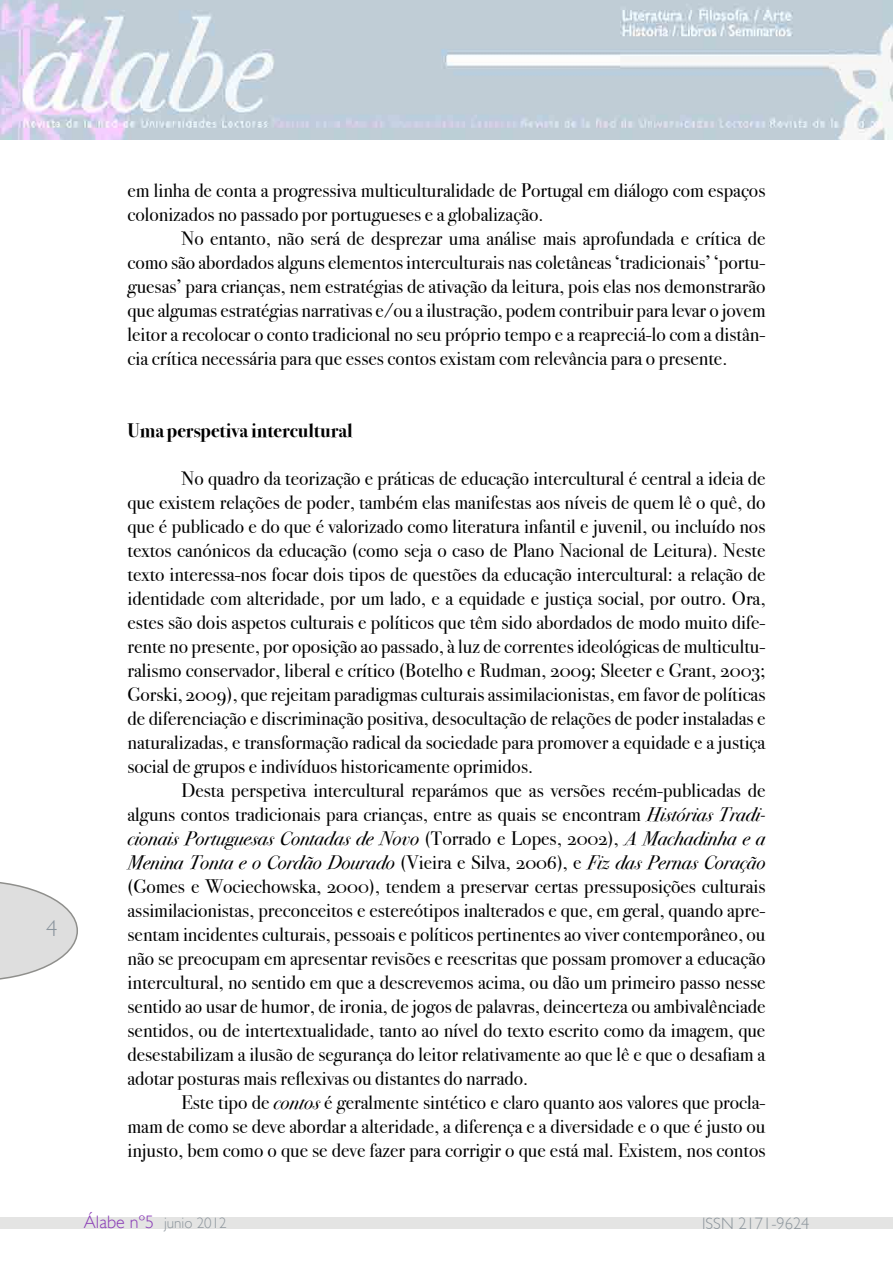
<style>
.page{position:relative;width:893px;height:1263px;background:#fff}
.page>*{position:absolute;margin:0;border:0;box-sizing:border-box;transform-origin:0 0}
.t1{font:300 22.5px "Gill Sans";color:#8a949d}
.t2{font:19.5px/24px "Bodoni Svty Two OSITCTT Book";color:#000;text-align:justify}
.t3{font:19.5px/24px "Bodoni Svty Two OSITCTT Book It";color:#000}
.t4{font:19.5px "Bodoni Svty Two OSITCTT Bold";color:#000}
.t5{font:300 16.5px "Gill Sans";color:#8c959c}
.t6{font:300 15px "Gill Sans";color:#8c959c}
.s1{font-family:"Bodoni Svty Two OSITCTT Book It"}
.s2{font-family:"Bodoni Svty Two OSITCTT Book"}
.s3{font-size:18px;color:#893ab6}
</style>
<div class="page">
<svg style="left:0;top:882px;width:78px;height:98px"></svg>
<div style="left:0;top:1218px;width:893px;height:11px;background:#e4e4e3"></div>
<img style="left:0;top:0;width:893px;height:139px">
<p class="t1" style="left:46px;top:916px;width:13px">4</p>
<p class="t2" style="left:128px;top:178px;width:639px">em linha de conta a progressiva multiculturalidade de Portugal em diálogo com espaços colonizados no passado por portugueses e a globalização.</p>
<p class="t2" style="left:128px;top:226px;width:639px;text-indent:54px">No entanto, não será de desprezar uma análise mais aprofundada e crítica de como são abordados alguns elementos interculturais nas coletâneas ‘tradicionais’ ‘portu&shy;guesas’ para crianças, nem estratégias de ativação da leitura, pois elas nos demonstrarão que algumas estratégias narrativas e/ou a ilustração, podem contribuir para levar o jovem leitor a recolocar o conto tradicional no seu próprio tempo e a reapreciá-lo com a distân&shy;cia crítica necessária para que esses contos existam com relevância para o presente.</p>
<p class="t4" style="left:128px;top:419px;width:227px">Uma perspetiva intercultural</p>
<p class="t2" style="left:128px;top:466px;width:639px;text-indent:54px">No quadro da teorização e práticas de educação intercultural é central a ideia de que existem relações de poder, também elas manifestas aos níveis de quem lê o quê, do que é publicado e do que é valorizado como literatura infantil e juvenil, ou incluído nos textos canónicos da educação (como seja o caso de Plano Nacional de Leitura). Neste texto interessa-nos focar dois tipos de questões da educação intercultural: a relação de identidade com alteridade, por um lado, e a equidade e justiça social, por outro. Ora, estes são dois aspetos culturais e políticos que têm sido abordados de modo muito dife&shy;rente no presente, por oposição ao passado, à luz de correntes ideológicas de multicultu&shy;ralismo conservador, liberal e crítico (Botelho e Rudman, 2009; Sleeter e Grant, 2003; Gorski, 2009), que rejeitam paradigmas culturais assimilacionistas, em favor de políticas de diferenciação e discriminação positiva, desocultação de relações de poder instaladas e naturalizadas, e transformação radical da sociedade para promover a equidade e a justiça social de grupos e indivíduos historicamente oprimidos.</p>
<p class="t2" style="left:128px;top:778px;width:639px;text-align:right">Desta perspetiva intercultural reparámos que as versões recém-publicadas de<br>alguns contos tradicionais para crianças, entre as quais se encontram <span class="s1">Histórias Tradi-</span></p>
<p class="t3" style="left:128px;top:827px;width:639px">cionais Portuguesas Contadas de Novo <span class="s2">(Torrado e Lopes, 2002),</span> A Machadinha e a<br>Menina Tonta e o Cordão Dourado <span class="s2">(Vieira e Silva, 2006), e</span> Fiz das Pernas Coração</p>
<p class="t2" style="left:128px;top:874px;width:639px">(Gomes e Wociechowska, 2000), tendem a preservar certas pressuposições culturais assimilacionistas, preconceitos e estereótipos inalterados e que, em geral, quando apre&shy;sentam incidentes culturais, pessoais e políticos pertinentes ao viver contemporâneo, ou não se preocupam em apresentar revisões e reescritas que possam promover a educação intercultural, no sentido em que a descrevemos acima, ou dão um primeiro passo nesse sentido ao usar de humor, de ironia, de jogos de palavras, deincerteza ou ambivalênciade sentidos, ou de intertextualidade, tanto ao nível do texto escrito como da imagem, que desestabilizam a ilusão de segurança do leitor relativamente ao que lê e que o desafiam a adotar posturas mais reflexivas ou distantes do narrado.</p>
<p class="t2" style="left:128px;top:1090px;width:639px;text-indent:54px">Este tipo de <span class="s1">contos</span> é geralmente sintético e claro quanto aos valores que procla&shy;mam de como se deve abordar a alteridade, a diferença e a diversidade e o que é justo ou injusto, bem como o que se deve fazer para corrigir o que está mal. Existem, nos contos</p>
<p class="t6" style="left:84px;top:1214px;width:144px"><span class="s3">Álabe nº5</span> junio 2012</p>
<p class="t5" style="left:702px;top:1214px;width:109px">ISSN 2171-9624</p>
</div>
